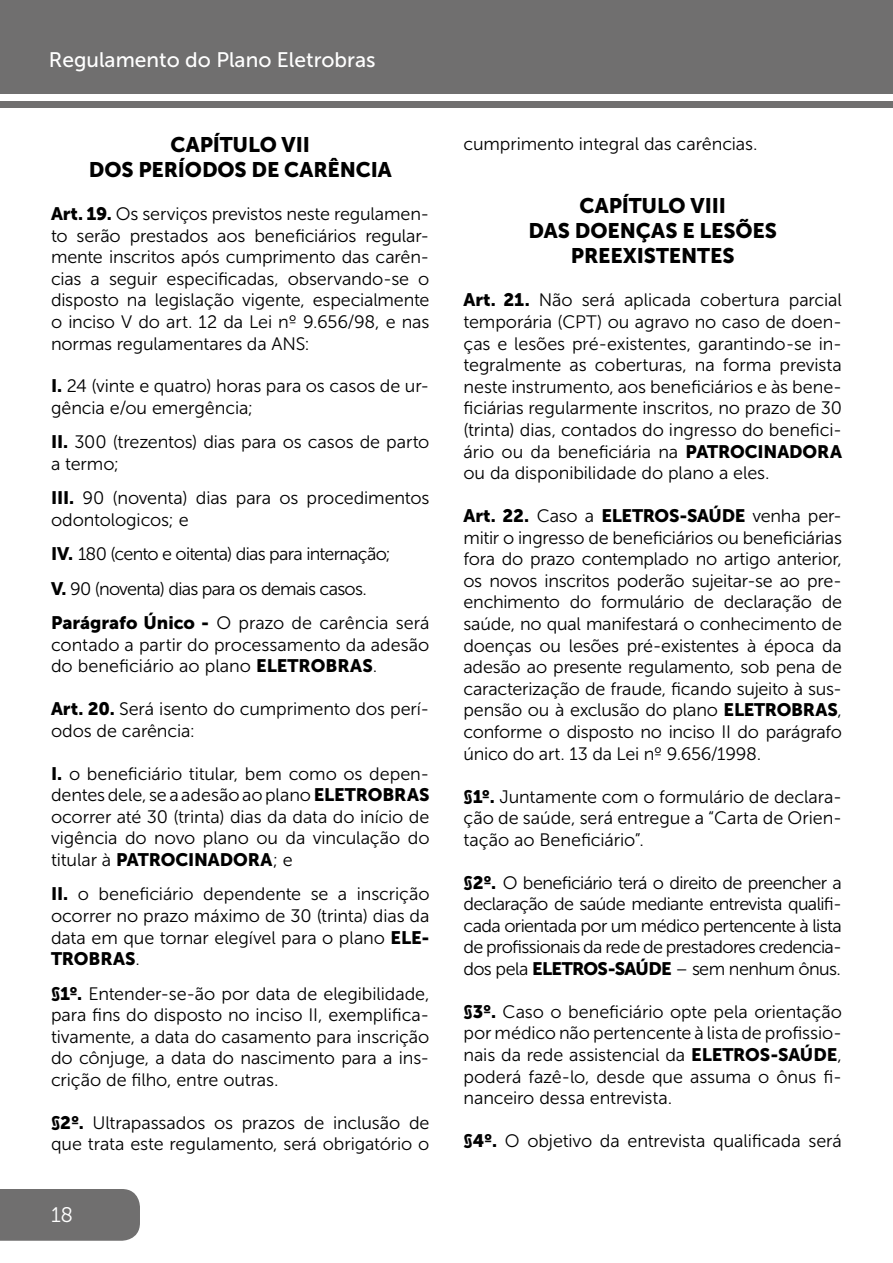
<style>
.page{position:relative;width:893px;height:1263px;background:#fff}
.page>*{position:absolute;margin:0;border:0;box-sizing:border-box;transform-origin:0 0}
.t1{font:21px/25.2px "Museo Sans 900";letter-spacing:-.005em;color:#000;text-align:center}
.t2{font:21px "Museo Sans 500";color:#fff}
.t3{font:21px "Museo Sans 300";color:#fff}
.t4{font:18px/21.6px "Museo Sans 300";letter-spacing:-.005em;color:#000;text-align:justify}
.t5{font:18px/34.3px "Museo Sans 300";letter-spacing:-.04em;color:#000}
.t6{font:18px "Museo Sans 900";letter-spacing:-.01em;color:#000}
.s1{font-family:"Museo Sans 900"}
.s2{font-family:"Museo Sans 300"}
</style>
<div class="page">
<div style="left:0;top:1189px;width:140px;height:52px;background:#706f6f"></div>
<div style="left:0;top:0;width:893px;height:94px;background:#706f6f"></div>
<div style="left:0;top:101px;width:893px;height:6px;background:#706f6f"></div>
<p class="t2" style="left:49px;top:48px;width:328px">Regulamento do Plano Eletrobras</p>
<p class="t1" style="left:89px;top:132px;width:304px">CAPÍTULO VII<br>DOS PERÍODOS DE CARÊNCIA</p>
<p class="t4" style="left:51px;top:203px;width:380px"><span class="s1">Art. 19.</span> Os serviços previstos neste regulamen&shy;to serão prestados aos beneficiários regular&shy;mente inscritos após cumprimento das carên&shy;cias a seguir especificadas, observando-se o disposto na legislação vigente, especialmente o inciso V do art. 12 da Lei nº 9.656/98, e nas normas regulamentares da ANS:</p>
<p class="t4" style="left:51px;top:375px;width:380px"><span class="s1">I.</span> 24 (vinte e quatro) horas para os casos de ur&shy;gência e/ou emergência;</p>
<p class="t4" style="left:51px;top:431px;width:380px"><span class="s1">II.</span> 300 (trezentos) dias para os casos de parto a termo;</p>
<p class="t4" style="left:51px;top:487px;width:380px"><span class="s1">III.</span> 90 (noventa) dias para os procedimentos odontologicos; e</p>
<p class="t5" style="left:51px;top:537px;width:380px"><span class="s1">IV.</span> 180 (cento e oitenta) dias para internação;<br><span class="s1">V.</span> 90 (noventa) dias para os demais casos.<br><span class="s1">Parágrafo Único -</span> O prazo de carência será</p>
<p class="t4" style="left:51px;top:634px;width:380px">contado a partir do processamento da adesão do beneficiário ao plano <span class="s1">ELETROBRAS</span>.</p>
<p class="t4" style="left:51px;top:698px;width:380px"><span class="s1">Art. 20.</span> Será isento do cumprimento dos perí&shy;odos de carência:</p>
<p class="t4" style="left:51px;top:763px;width:380px"><span class="s1">I.</span> o beneficiário titular, bem como os depen&shy;dentes dele, se a adesão ao plano <span class="s1">ELETROBRAS </span>ocorrer até 30 (trinta) dias da data do início de vigência do novo plano ou da vinculação do</p>
<p class="t6" style="left:51px;top:849px;width:243px"><span class="s2">titular à</span> PATROCINADORA<span class="s2">; e</span></p>
<p class="t4" style="left:51px;top:883px;width:380px"><span class="s1">II.</span> o beneficiário dependente se a inscrição ocorrer no prazo máximo de 30 (trinta) dias da data em que tornar elegível para o plano <span class="s1">ELE-</span></p>
<p class="t6" style="left:51px;top:948px;width:90px">TROBRAS<span class="s2">.</span></p>
<p class="t4" style="left:51px;top:983px;width:380px"><span class="s1">§1º.</span> Entender-se-ão por data de elegibilidade, para fins do disposto no inciso II, exemplifica&shy;tivamente, a data do casamento para inscrição do cônjuge, a data do nascimento para a ins&shy;crição de filho, entre outras.</p>
<p class="t4" style="left:51px;top:1112px;width:380px"><span class="s1">§2º.</span> Ultrapassados os prazos de inclusão de que trata este regulamento, será obrigatório o</p>
<p class="t3" style="left:51px;top:1203px;width:24px">18</p>
<p class="t4" style="left:463px;top:133px;width:296px">cumprimento integral das carências.</p>
<p class="t1" style="left:528px;top:193px;width:250px">CAPÍTULO VIII<br>DAS DOENÇAS E LESÕES<br>PREEXISTENTES</p>
<p class="t4" style="left:463px;top:289px;width:380px"><span class="s1">Art. 21.</span> Não será aplicada cobertura parcial temporária (CPT) ou agravo no caso de doen&shy;ças e lesões pré-existentes, garantindo-se in&shy;tegralmente as coberturas, na forma prevista neste instrumento, aos beneficiários e às bene&shy;ficiárias regularmente inscritos, no prazo de 30 (trinta) dias, contados do ingresso do benefici&shy;ário ou da beneficiária na <span class="s1">PATROCINADORA </span>ou da disponibilidade do plano a eles.</p>
<p class="t6" style="left:463px;top:505px;width:380px">Art. 22. <span class="s2">Caso a</span> ELETROS-SAÚDE <span class="s2">venha per-</span></p>
<p class="t4" style="left:463px;top:527px;width:380px">mitir o ingresso de beneficiários ou beneficiárias fora do prazo contemplado no artigo anterior, os novos inscritos poderão sujeitar-se ao pre&shy;enchimento do formulário de declaração de saúde, no qual manifestará o conhecimento de doenças ou lesões pré-existentes à época da adesão ao presente regulamento, sob pena de caracterização de fraude, ficando sujeito à sus&shy;pensão ou à exclusão do plano <span class="s1">ELETROBRAS</span>, conforme o disposto no inciso II do parágrafo único do art. 13 da Lei nº 9.656/1998.</p>
<p class="t4" style="left:463px;top:786px;width:380px"><span class="s1">§1º.</span> Juntamente com o formulário de declara&shy;ção de saúde, será entregue a “Carta de Orien&shy;tação ao Beneficiário”.</p>
<p class="t4" style="left:463px;top:872px;width:380px"><span class="s1">§2º.</span> O beneficiário terá o direito de preencher a declaração de saúde mediante entrevista qualifi&shy;cada orientada por um médico pertencente à lista de profissionais da rede de prestadores credencia&shy;dos pela <span class="s1">ELETROS-SAÚDE</span> – sem nenhum ônus.</p>
<p class="t4" style="left:463px;top:1001px;width:380px"><span class="s1">§3º.</span> Caso o beneficiário opte pela orientação por médico não pertencente à lista de profissio&shy;nais da rede assistencial da <span class="s1">ELETROS-SAÚDE</span>, poderá fazê-lo, desde que assuma o ônus fi&shy;nanceiro dessa entrevista.</p>
<p class="t4" style="left:463px;top:1130px;width:380px"><span class="s1">§4º.</span> O objetivo da entrevista qualificada será</p>
</div>
